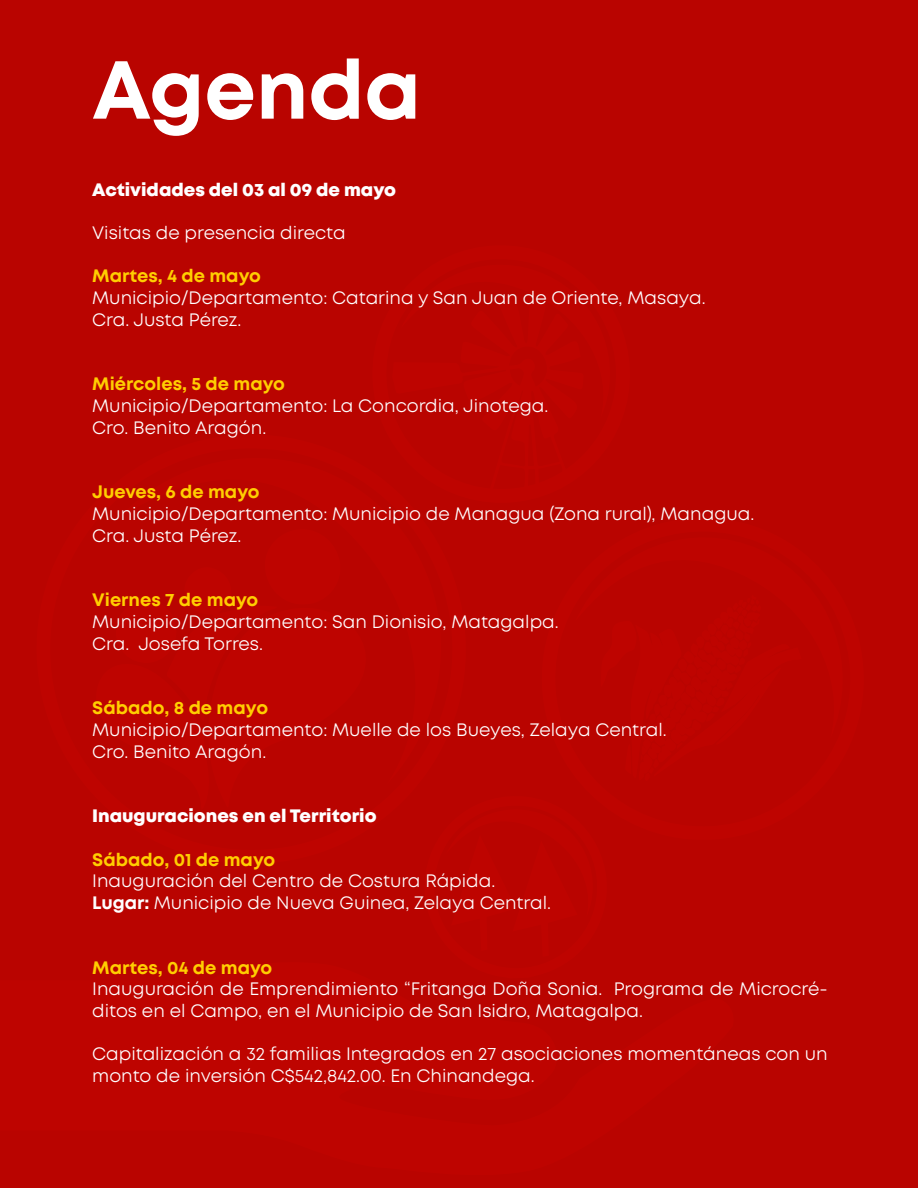
<style>
.page{position:relative;width:918px;height:1188px;background:#b90400}
.page>*{position:absolute;margin:0;border:0;box-sizing:border-box;transform-origin:0 0}
.t1{font:700 82.05px "Mont";color:#fff}
.t2{font:18px/21.6px "Mont";color:#fff}
.t3{font:700 18px "Mont";color:#ffce00}
.t4{font:800 18px "Mont";color:#fff}
.s1{font-weight:700}
</style>
<div class="page">
<h1 class="t1" style="left:92px;top:37px;width:330px">Agenda</h1>
<p class="t4" style="left:92px;top:178px;width:305px">Actividades del 03 al 09 de mayo</p>
<p class="t2" style="left:92px;top:222px;width:255px">Visitas de presencia directa</p>
<p class="t3" style="left:92px;top:264px;width:170px">Martes, 4 de mayo</p>
<p class="t2" style="left:92px;top:287px;width:615px">Municipio/Departamento: Catarina y San Juan de Oriente, Masaya.<br>Cra. Justa Pérez.</p>
<p class="t3" style="left:92px;top:372px;width:194px">Miércoles, 5 de mayo</p>
<p class="t2" style="left:92px;top:395px;width:458px">Municipio/Departamento: La Concordia, Jinotega.<br>Cro. Benito Aragón.</p>
<p class="t3" style="left:92px;top:480px;width:169px">Jueves, 6 de mayo</p>
<p class="t2" style="left:92px;top:503px;width:664px">Municipio/Departamento: Municipio de Managua (Zona rural), Managua.<br>Cra. Justa Pérez.</p>
<p class="t3" style="left:92px;top:588px;width:168px">Viernes 7 de mayo</p>
<p class="t2" style="left:92px;top:611px;width:468px">Municipio/Departamento: San Dionisio, Matagalpa.<br>Cra. Josefa Torres.</p>
<p class="t3" style="left:92px;top:696px;width:177px">Sábado, 8 de mayo</p>
<p class="t2" style="left:92px;top:719px;width:576px">Municipio/Departamento: Muelle de los Bueyes, Zelaya Central.<br>Cro. Benito Aragón.</p>
<p class="t4" style="left:92px;top:804px;width:286px">Inauguraciones en el Territorio</p>
<p class="t3" style="left:92px;top:848px;width:184px">Sábado, 01 de mayo</p>
<p class="t2" style="left:92px;top:870px;width:460px">Inauguración del Centro de Costura Rápida.<br><span class="s1">Lugar:</span> Municipio de Nueva Guinea, Zelaya Central.</p>
<p class="t3" style="left:92px;top:956px;width:182px">Martes, 04 de mayo</p>
<p class="t2" style="left:92px;top:978px;width:737px">Inauguración de Emprendimiento “Fritanga Doña Sonia. Programa de Microcré&shy;ditos en el Campo, en el Municipio de San Isidro, Matagalpa.</p>
<p class="t2" style="left:92px;top:1043px;width:737px">Capitalización a 32 familias Integrados en 27 asociaciones momentáneas con un monto de inversión C$542,842.00. En Chinandega.</p>
</div>
